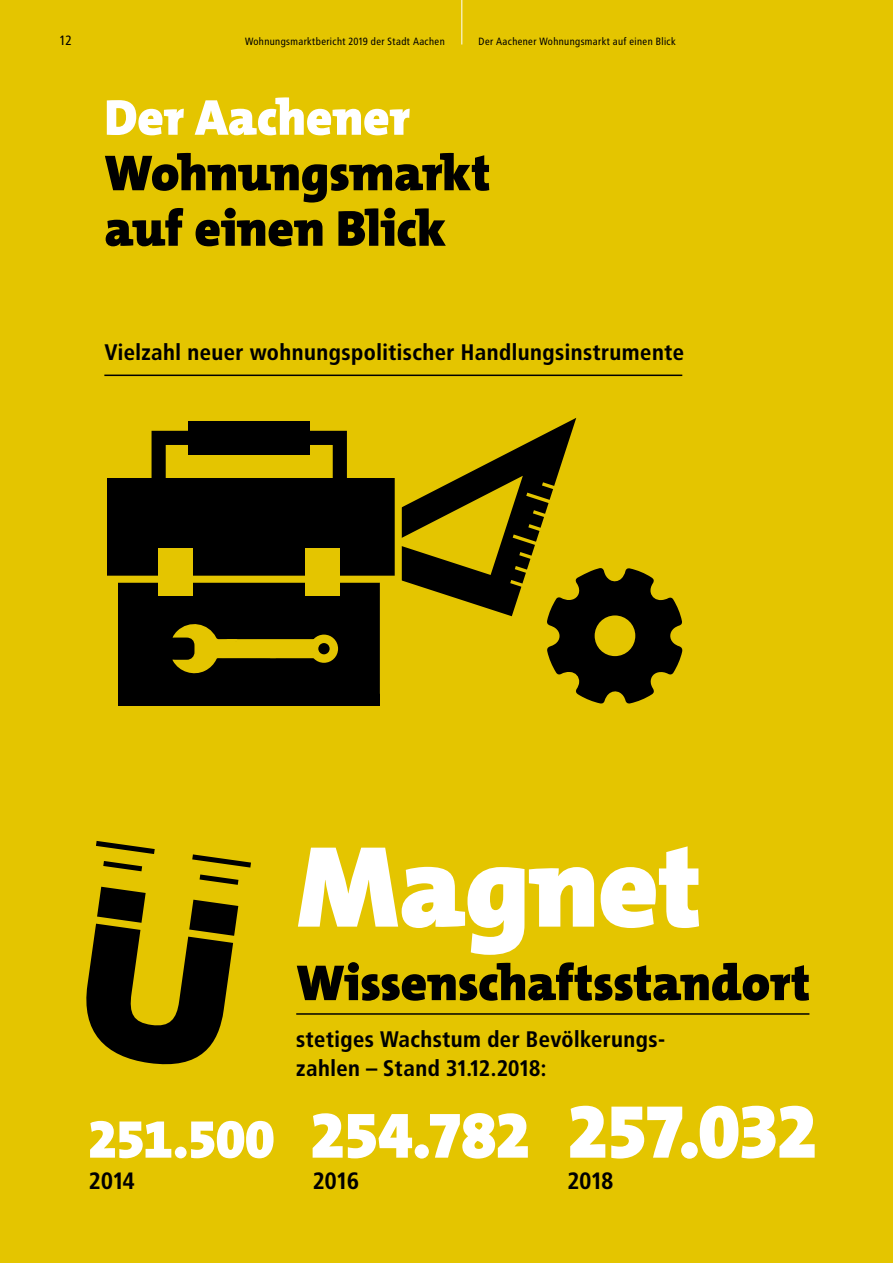
<style>
.page{position:relative;width:893px;height:1263px;background:#e4c500}
.page>*{position:absolute;margin:0;border:0;box-sizing:border-box;transform-origin:0 0}
.t1{font:900 117px "The Mix B W9";letter-spacing:-.01em;color:#fff}
.t2{font:900 53.55px "The Mix B W9";letter-spacing:-.025em;color:#fff}
.t3{font:900 51px/55.5px "The Mix B W9";letter-spacing:-.005em;color:#000}
.t4{font:900 51px "The Mix B W9";letter-spacing:-.005em;color:#fff}
.t5{font:700 23.7px "Transit Pro";letter-spacing:-.035em;color:#000}
.t6{font:700 22.5px/28.5px "Transit Pro";color:#000}
.t7{font:13.5px "Transit Pro";color:#000}
.t8{font:10.5px "Transit Pro";color:#000}
.s1{font-size:64.5px}
.s2{font-size:75.6px}
</style>
<div class="page">
<hr style="left:104px;top:375px;width:578px;height:1px;background:#000">
<hr style="left:296px;top:1013px;width:513px;height:2px;background:#000">
<hr style="left:461px;top:0;width:1px;height:45px;background:#fff">
<svg style="left:86px;top:841px;width:165px;height:224px"></svg>
<svg style="left:314px;top:418px;width:262px;height:158px"></svg>
<div style="left:107px;top:478px;width:288px;height:97px;background:#000"></div>
<div style="left:118px;top:583px;width:262px;height:123px;background:#000"></div>
<div style="left:152px;top:431px;width:195px;height:75px;border:14px solid #000"></div>
<div style="left:189px;top:421px;width:121px;height:33px;background:#000"></div>
<div style="left:159px;top:549px;width:34px;height:47px;background:#e4c500"></div>
<div style="left:305px;top:549px;width:35px;height:47px;background:#e4c500"></div>
<div style="left:358px;top:470px;width:44px;height:7px;background:#e4c500"></div>
<svg style="left:173px;top:624px;width:162px;height:50px"></svg>
<div style="left:310px;top:635px;width:28px;height:28px;background:#e4c500;border-radius:50%"></div>
<div style="left:318px;top:643px;width:12px;height:11px;background:#000;border-radius:50%"></div>
<svg style="left:392px;top:476px;width:291px;height:228px"></svg>
<p class="t7" style="left:60px;top:32px;width:14px">12</p>
<p class="t8" style="left:245px;top:35px;width:202px">Wohnungsmarktbericht 2019 der Stadt Aachen</p>
<p class="t8" style="left:479px;top:35px;width:199px">Der Aachener Wohnungsmarkt auf einen Blick</p>
<h3 class="t4" style="left:104px;top:85px;width:307px">Der Aachener</h3>
<h3 class="t3" style="left:104px;top:146px;width:388px">Wohnungsmarkt auf einen Blick</h3>
<p class="t6" style="left:104px;top:338px;width:582px">Vielzahl neuer wohnungspolitischer Handlungsinstrumente</p>
<h1 class="t1" style="left:297px;top:812px;width:407px">Magnet</h1>
<h3 class="t3" style="left:296px;top:955px;width:516px">Wissenschaftsstandort</h3>
<p class="t6" style="left:296px;top:1025px;width:371px">stetiges Wachstum der Bevölkerungs&shy;zahlen – Stand 31.12.2018:</p>
<h2 class="t2" style="left:88px;top:1105px;width:732px">251.500 <span class="s1">254.782</span> <span class="s2">257.032</span></h2>
<p class="t5" style="left:89px;top:1167px;width:47px">2014</p>
<p class="t5" style="left:313px;top:1167px;width:48px">2016</p>
<p class="t5" style="left:568px;top:1167px;width:48px">2018</p>
</div>
